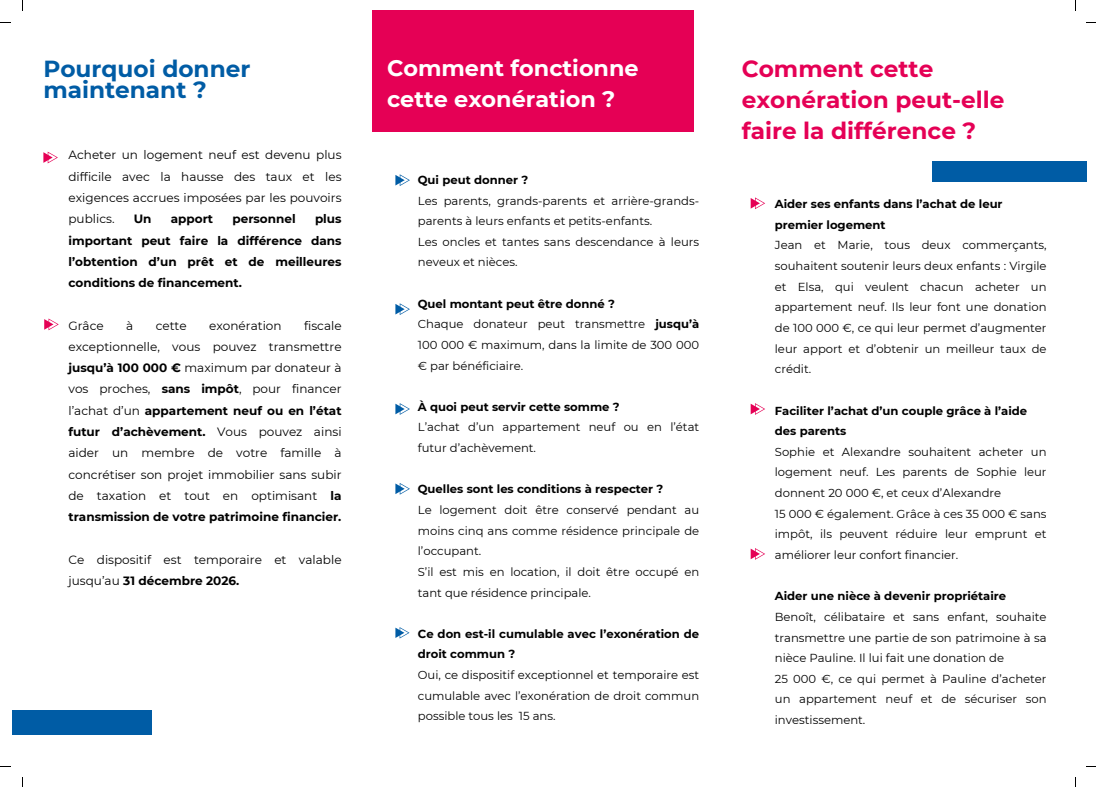
<style>
.page{position:relative;width:1096px;height:787px;background:#fff}
.page>*{position:absolute;margin:0;border:0;box-sizing:border-box;transform-origin:0 0}
.t1{font:700 23.25px/31px "Montserrat";color:#e50055}
.t2{font:700 23.25px/20.6px "Montserrat";color:#005ca5}
.t3{font:700 22.38px/31px "Montserrat";color:#fff}
.t4{font:12px/21.2px "Montserrat";color:#000;text-align:justify}
.t5{font:700 12px/21.2px "Montserrat";color:#000;text-align:justify}
.t6{font:11.62px/20.6px "Montserrat";color:#000;text-align:justify}
.t7{font:700 11.62px/20.6px "Montserrat";color:#000}
.s1{font-weight:700}
</style>
<div class="page">
<div style="left:372px;top:11px;width:321px;height:121px;background:#e50055"></div>
<div style="left:932px;top:161px;width:154px;height:20px;background:#005ca5"></div>
<div style="left:13px;top:711px;width:139px;height:24px;background:#005ca5"></div>
<svg style="left:43px;top:152px;width:15px;height:11px"></svg>
<svg style="left:44px;top:318px;width:15px;height:12px"></svg>
<svg style="left:395px;top:174px;width:15px;height:12px"></svg>
<svg style="left:395px;top:303px;width:15px;height:12px"></svg>
<svg style="left:395px;top:403px;width:15px;height:12px"></svg>
<svg style="left:395px;top:627px;width:14px;height:11px"></svg>
<svg style="left:750px;top:197px;width:15px;height:12px"></svg>
<svg style="left:750px;top:403px;width:15px;height:12px"></svg>
<svg style="left:750px;top:548px;width:15px;height:12px"></svg>
<svg style="left:395px;top:483px;width:15px;height:12px"></svg>
<p class="t2" style="left:43px;top:58px;width:208px">Pourquoi donner maintenant ?</p>
<p class="t4" style="left:68px;top:144px;width:274px">Acheter un logement neuf est devenu plus difficile avec la hausse des taux et les exigences accrues imposées par les pouvoirs publics.</p>
<p class="t5" style="left:68px;top:208px;width:274px;text-indent:246px">plus important peut faire la différence dans l’obtention d’un prêt et de meilleures conditions de financement.</p>
<p class="t4" style="left:68px;top:315px;width:37px">Grâce</p>
<p class="t4" style="left:126px;top:315px;width:9px">à</p>
<p class="t4" style="left:156px;top:315px;width:33px">cette</p>
<p class="t4" style="left:209px;top:315px;width:74px">exonération</p>
<p class="t5" style="left:134px;top:208px;width:19px">Un</p>
<p class="t5" style="left:171px;top:208px;width:44px">apport</p>
<p class="t5" style="left:232px;top:208px;width:65px">personnel</p>
<p class="t4" style="left:68px;top:315px;width:274px;text-indent:235px">fiscale exceptionnelle, vous pouvez transmettre <span class="s1">jusqu’à 100 000 €</span> maximum par donateur à vos proches, <span class="s1">sans impôt</span>, pour financer l’achat d’un <span class="s1">appartement neuf ou en l’état futur d’achèvement.</span> Vous pouvez ainsi aider un membre de votre famille à concrétiser son projet immobilier sans subir de taxation et tout en optimisant <span class="s1">la transmission de votre patrimoine financier.</span></p>
<p class="t4" style="left:68px;top:549px;width:274px">Ce dispositif est temporaire et valable jusqu’au <span class="s1">31 décembre 2026.</span></p>
<p class="t3" style="left:387px;top:53px;width:253px">Comment fonctionne cette exonération ?</p>
<h1 class="t7" style="left:418px;top:169px;width:112px">Qui peut donner ?</h1>
<p class="t6" style="left:418px;top:190px;width:283px">Les parents, grands-parents et arrière-grands&shy;parents à leurs enfants et petits-enfants.</p>
<p class="t6" style="left:418px;top:231px;width:283px">Les oncles et tantes sans descendance à leurs neveux et nièces.</p>
<p class="t7" style="left:418px;top:293px;width:198px">Quel montant peut être donné ?</p>
<p class="t6" style="left:418px;top:314px;width:283px">Chaque donateur peut transmettre <span class="s1">jusqu’à </span>100 000 € maximum, dans la limite de 300 000 € par bénéficiaire.</p>
<p class="t7" style="left:418px;top:396px;width:203px">À quoi peut servir cette somme ?</p>
<p class="t6" style="left:418px;top:417px;width:283px">L’achat d’un appartement neuf ou en l’état futur d’achèvement.</p>
<p class="t7" style="left:418px;top:479px;width:247px">Quelles sont les conditions à respecter ?</p>
<p class="t6" style="left:418px;top:499px;width:283px">Le logement doit être conservé pendant au moins cinq ans comme résidence principale de l’occupant.</p>
<p class="t6" style="left:418px;top:561px;width:283px">S’il est mis en location, il doit être occupé en tant que résidence principale.</p>
<p class="t7" style="left:418px;top:623px;width:283px">Ce don est-il cumulable avec l’exonération de droit commun ?</p>
<p class="t6" style="left:418px;top:664px;width:283px">Oui, ce dispositif exceptionnel et temporaire est cumulable avec l’exonération de droit commun possible tous les 15 ans.</p>
<p class="t1" style="left:741px;top:53px;width:264px">Comment cette exonération peut-elle faire la différence ?</p>
<h1 class="t7" style="left:774px;top:194px;width:229px">Aider ses enfants dans l’achat de leur premier logement</h1>
<p class="t6" style="left:774px;top:235px;width:273px">Jean et Marie, tous deux commerçants, souhaitent soutenir leurs deux enfants : Virgile et Elsa, qui veulent chacun acheter un appartement neuf. Ils leur font une donation de 100 000 €, ce qui leur permet d’augmenter leur apport et d’obtenir un meilleur taux de crédit.</p>
<p class="t7" style="left:774px;top:400px;width:254px">Faciliter l’achat d’un couple grâce à l’aide des parents</p>
<p class="t6" style="left:774px;top:441px;width:273px">Sophie et Alexandre souhaitent acheter un logement neuf. Les parents de Sophie leur donnent 20 000 €, et ceux d’Alexandre</p>
<p class="t6" style="left:774px;top:503px;width:273px">15 000 € également. Grâce à ces 35 000 € sans impôt, ils peuvent réduire leur emprunt et améliorer leur confort financier.</p>
<p class="t7" style="left:774px;top:586px;width:233px">Aider une nièce à devenir propriétaire</p>
<p class="t6" style="left:774px;top:606px;width:273px">Benoît, célibataire et sans enfant, souhaite transmettre une partie de son patrimoine à sa nièce Pauline. Il lui fait une donation de</p>
<p class="t6" style="left:774px;top:668px;width:273px">25 000 €, ce qui permet à Pauline d’acheter un appartement neuf et de sécuriser son investissement.</p>
</div>
